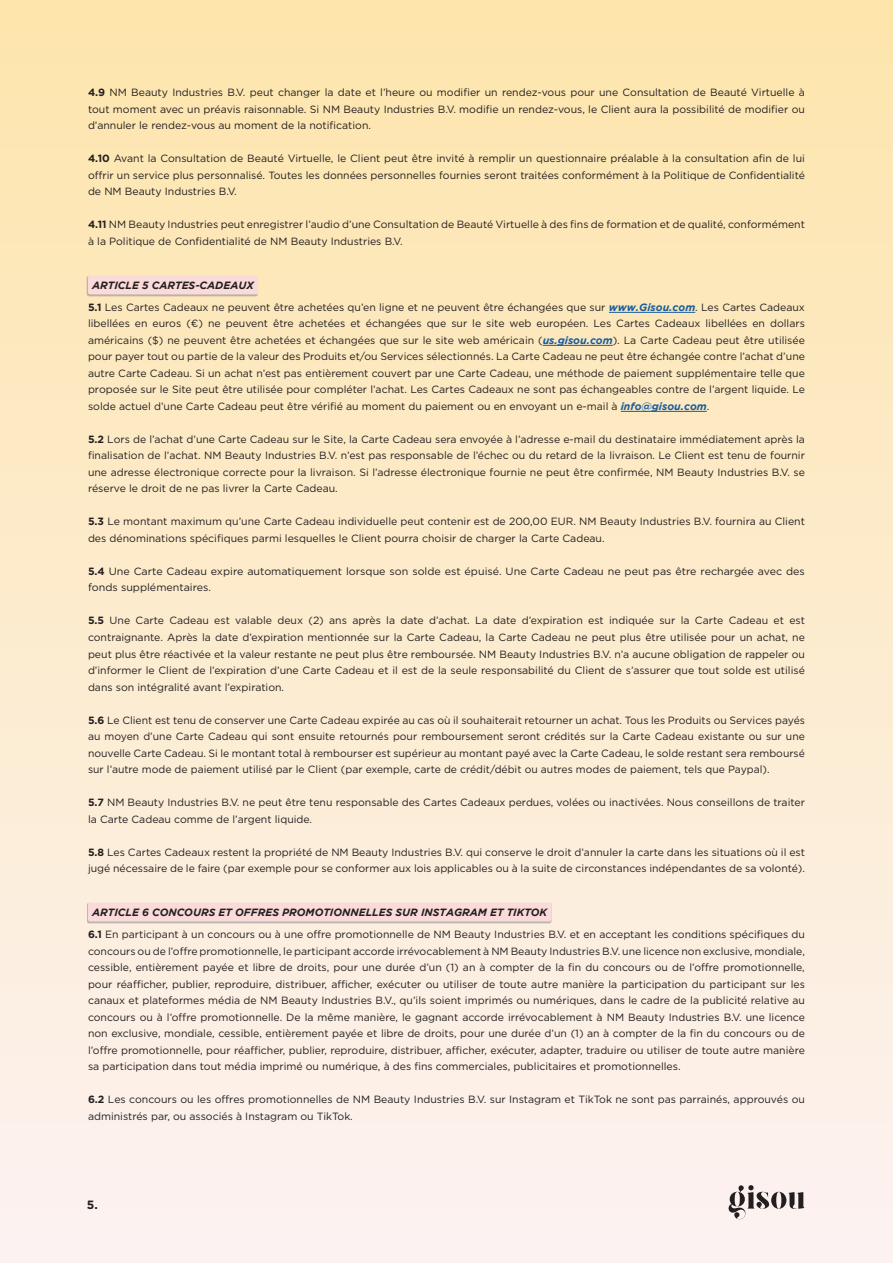
<style>
.page{position:relative;width:893px;height:1263px;background:#fff}
.page>*{position:absolute;margin:0;border:0;box-sizing:border-box;transform-origin:0 0}
.t1{font:700 12px "Gotham";color:#231f20}
.body_tekst{font:10.5px/16.5px "Gotham";color:#231f20;text-align:justify}
.body_tekst-2{font:italic 700 10.5px "Gotham";color:#231f20}
.s1{font-weight:700}
.s2{font-weight:700;font-style:italic;color:#175d9e}
</style>
<div class="page">
<div style="left:0;top:0;width:893px;height:1262px;background:linear-gradient(to bottom,#fde5ab,#fcf2f2)"></div>
<svg style="left:727px;top:1185px;width:78px;height:36px"></svg>
<hr style="left:609px;top:312px;width:86px;height:1px;background:#175d9e">
<hr style="left:543px;top:345px;width:70px;height:1px;background:#175d9e">
<hr style="left:621px;top:411px;width:86px;height:1px;background:#175d9e">
<div style="left:87px;top:276px;width:171px;height:20px;background:#d3c2bb"></div>
<div style="left:88px;top:275px;width:170px;height:19px;background:#fbdbda;border-radius:2px"></div>
<div style="left:87px;top:903px;width:465px;height:20px;background:#d9c7c5"></div>
<div style="left:88px;top:902px;width:463px;height:19px;background:#fbdbda;border-radius:2px"></div>
<p class="body_tekst" style="left:88px;top:84px;width:718px"><span class="s1">4.9</span> NM Beauty Industries B.V. peut changer la date et l’heure ou modifier un rendez-vous pour une Consultation de Beauté Virtuelle à tout moment avec un préavis raisonnable. Si NM Beauty Industries B.V. modifie un rendez-vous, le Client aura la possibilité de modifier ou d’annuler le rendez-vous au moment de la notification.</p>
<p class="body_tekst" style="left:88px;top:150px;width:718px"><span class="s1">4.10</span> Avant la Consultation de Beauté Virtuelle, le Client peut être invité à remplir un questionnaire préalable à la consultation afin de lui offrir un service plus personnalisé. Toutes les données personnelles fournies seront traitées conformément à la Politique de Confidentialité de NM Beauty Industries B.V.</p>
<p class="body_tekst" style="left:88px;top:216px;width:718px"><span class="s1">4.11</span> NM Beauty Industries peut enregistrer l’audio d’une Consultation de Beauté Virtuelle à des fins de formation et de qualité, conformément à la Politique de Confidentialité de NM Beauty Industries B.V.</p>
<p class="body_tekst-2" style="left:92px;top:279px;width:163px">ARTICLE 5 CARTES-CADEAUX</p>
<p class="body_tekst" style="left:88px;top:299px;width:718px"><span class="s1">5.1</span> Les Cartes Cadeaux ne peuvent être achetées qu’en ligne et ne peuvent être échangées que sur <span class="s2">www.Gisou.com</span>. Les Cartes Cadeaux libellées en euros (€) ne peuvent être achetées et échangées que sur le site web européen. Les Cartes Cadeaux libellées en dollars américains ($) ne peuvent être achetées et échangées que sur le site web américain (<span class="s2">us.gisou.com</span>). La Carte Cadeau peut être utilisée pour payer tout ou partie de la valeur des Produits et/ou Services sélectionnés. La Carte Cadeau ne peut être échangée contre l’achat d’une autre Carte Cadeau. Si un achat n’est pas entièrement couvert par une Carte Cadeau, une méthode de paiement supplémentaire telle que proposée sur le Site peut être utilisée pour compléter l’achat. Les Cartes Cadeaux ne sont pas échangeables contre de l’argent liquide. Le solde actuel d’une Carte Cadeau peut être vérifié au moment du paiement ou en envoyant un e-mail à <span class="s2">info@gisou.com</span>.</p>
<p class="body_tekst" style="left:88px;top:431px;width:718px"><span class="s1">5.2</span> Lors de l’achat d’une Carte Cadeau sur le Site, la Carte Cadeau sera envoyée à l’adresse e-mail du destinataire immédiatement après la finalisation de l’achat. NM Beauty Industries B.V. n’est pas responsable de l’échec ou du retard de la livraison. Le Client est tenu de fournir une adresse électronique correcte pour la livraison. Si l’adresse électronique fournie ne peut être confirmée, NM Beauty Industries B.V. se réserve le droit de ne pas livrer la Carte Cadeau.</p>
<p class="body_tekst" style="left:88px;top:513px;width:718px"><span class="s1">5.3</span> Le montant maximum qu’une Carte Cadeau individuelle peut contenir est de 200,00 EUR. NM Beauty Industries B.V. fournira au Client des dénominations spécifiques parmi lesquelles le Client pourra choisir de charger la Carte Cadeau.</p>
<p class="body_tekst" style="left:88px;top:563px;width:718px"><span class="s1">5.4</span> Une Carte Cadeau expire automatiquement lorsque son solde est épuisé. Une Carte Cadeau ne peut pas être rechargée avec des fonds supplémentaires.</p>
<p class="body_tekst" style="left:88px;top:612px;width:718px"><span class="s1">5.5</span> Une Carte Cadeau est valable deux (2) ans après la date d’achat. La date d’expiration est indiquée sur la Carte Cadeau et est contraignante. Après la date d’expiration mentionnée sur la Carte Cadeau, la Carte Cadeau ne peut plus être utilisée pour un achat, ne peut plus être réactivée et la valeur restante ne peut plus être remboursée. NM Beauty Industries B.V. n’a aucune obligation de rappeler ou d’informer le Client de l’expiration d’une Carte Cadeau et il est de la seule responsabilité du Client de s’assurer que tout solde est utilisé dans son intégralité avant l’expiration.</p>
<p class="body_tekst" style="left:88px;top:711px;width:718px"><span class="s1">5.6</span> Le Client est tenu de conserver une Carte Cadeau expirée au cas où il souhaiterait retourner un achat. Tous les Produits ou Services payés au moyen d’une Carte Cadeau qui sont ensuite retournés pour remboursement seront crédités sur la Carte Cadeau existante ou sur une nouvelle Carte Cadeau. Si le montant total à rembourser est supérieur au montant payé avec la Carte Cadeau, le solde restant sera remboursé sur l’autre mode de paiement utilisé par le Client (par exemple, carte de crédit/débit ou autres modes de paiement, tels que Paypal).</p>
<p class="body_tekst" style="left:88px;top:794px;width:718px"><span class="s1">5.7</span> NM Beauty Industries B.V. ne peut être tenu responsable des Cartes Cadeaux perdues, volées ou inactivées. Nous conseillons de traiter la Carte Cadeau comme de l’argent liquide.</p>
<p class="body_tekst" style="left:88px;top:843px;width:718px"><span class="s1">5.8</span> Les Cartes Cadeaux restent la propriété de NM Beauty Industries B.V. qui conserve le droit d’annuler la carte dans les situations où il est jugé nécessaire de le faire (par exemple pour se conformer aux lois applicables ou à la suite de circonstances indépendantes de sa volonté).</p>
<p class="body_tekst-2" style="left:92px;top:906px;width:456px">ARTICLE 6 CONCOURS ET OFFRES PROMOTIONNELLES SUR INSTAGRAM ET TIKTOK</p>
<p class="body_tekst" style="left:88px;top:926px;width:718px"><span class="s1">6.1</span> En participant à un concours ou à une offre promotionnelle de NM Beauty Industries B.V. et en acceptant les conditions spécifiques du concours ou de l’offre promotionnelle, le participant accorde irrévocablement à NM Beauty Industries B.V. une licence non exclusive, mondiale, cessible, entièrement payée et libre de droits, pour une durée d’un (1) an à compter de la fin du concours ou de l’offre promotionnelle, pour réafficher, publier, reproduire, distribuer, afficher, exécuter ou utiliser de toute autre manière la participation du participant sur les canaux et plateformes média de NM Beauty Industries B.V., qu’ils soient imprimés ou numériques, dans le cadre de la publicité relative au concours ou à l’offre promotionnelle. De la même manière, le gagnant accorde irrévocablement à NM Beauty Industries B.V. une licence non exclusive, mondiale, cessible, entièrement payée et libre de droits, pour une durée d’un (1) an à compter de la fin du concours ou de l’offre promotionnelle, pour réafficher, publier, reproduire, distribuer, afficher, exécuter, adapter, traduire ou utiliser de toute autre manière sa participation dans tout média imprimé ou numérique, à des fins commerciales, publicitaires et promotionnelles.</p>
<p class="body_tekst" style="left:88px;top:1091px;width:718px"><span class="s1">6.2</span> Les concours ou les offres promotionnelles de NM Beauty Industries B.V. sur Instagram et TikTok ne sont pas parrainés, approuvés ou administrés par, ou associés à Instagram ou TikTok.</p>
<p class="t1" style="left:87px;top:1196px;width:12px">5.</p>
</div>
